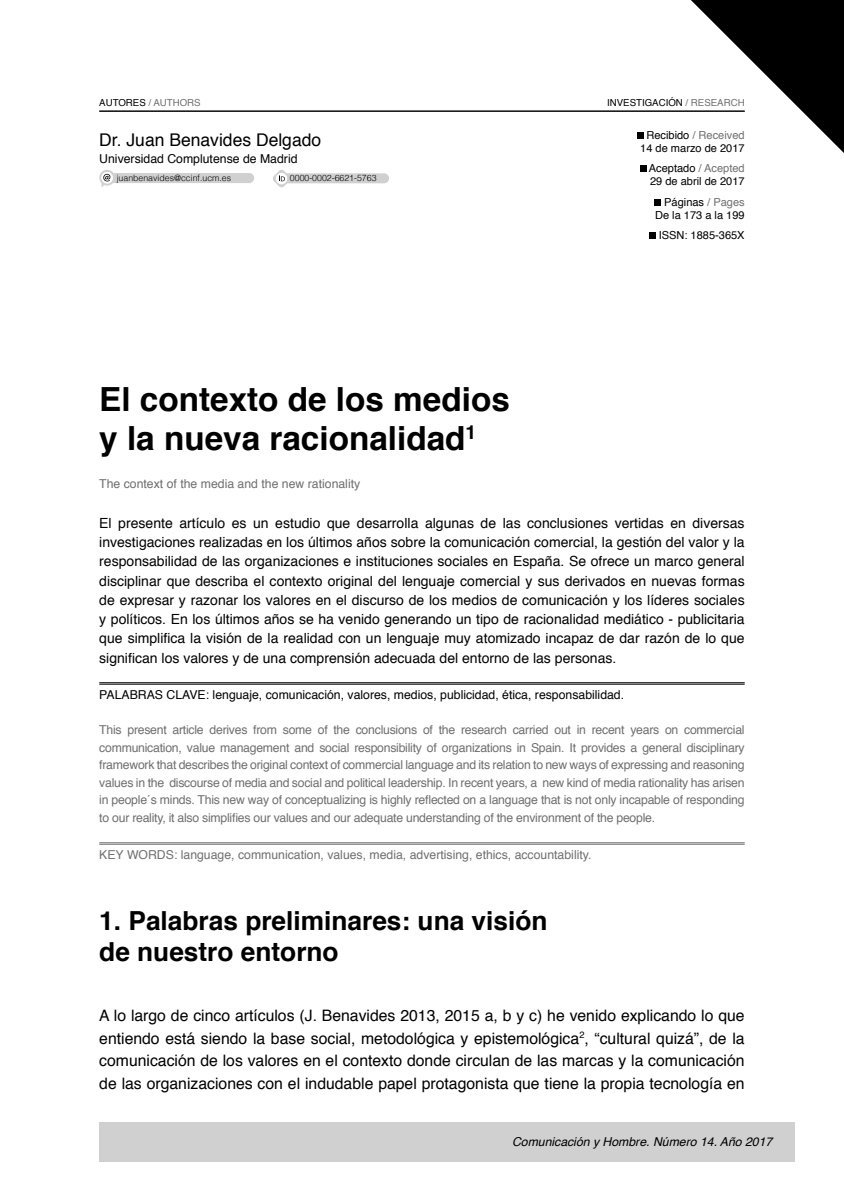
<style>
.page{position:relative;width:844px;height:1191px;background:#fff}
.page>*{position:absolute;margin:0;border:0;box-sizing:border-box;transform-origin:0 0}
.t1{font:700 33.25px/38.5px "Helvetica";color:#000}
.t2{font:700 26.25px/31.5px "Helvetica";color:#000}
.t3{font:17.5px "Helvetica";color:#000}
.t4{font:15.75px/22.8px "Helvetica";color:#000;text-align:justify}
.t5{font:14px/19.2px "Helvetica";color:#000;text-align:justify}
.t6{font:12.25px/17.5px "Helvetica";color:#706f6f;text-align:justify}
.t7{font:12.25px "Helvetica";color:#000}
.t8{font:italic 12.25px "Helvetica";color:#000}
.t9{font:11.03px/13.3px "Helvetica";color:#000;text-align:center}
.t10{font:9.62px "Helvetica";color:#000}
.t11{font:9.62px "Helvetica";color:#706f6f}
.t12{font:300 8.75px "Helvetica";color:#000}
.s1{color:#000}
.s2{color:#706f6f}
</style>
<div class="page">
<div style="left:99px;top:1121px;width:695px;height:40px;background:#d0d0d0"></div>
<hr style="left:99px;top:682px;width:645px;height:1px;background:#000">
<hr style="left:99px;top:684px;width:645px;height:1px;background:#000">
<hr style="left:99px;top:842px;width:645px;height:1px;background:#706f6f">
<hr style="left:99px;top:844px;width:645px;height:1px;background:#706f6f">
<hr style="left:99px;top:111px;width:645px;height:1px;background:#000">
<svg style="left:676px;top:0;width:167px;height:152px"></svg>
<div style="left:636px;top:132px;width:7px;height:7px;background:#000"></div>
<div style="left:639px;top:165px;width:7px;height:7px;background:#000"></div>
<div style="left:654px;top:199px;width:7px;height:6px;background:#000"></div>
<div style="left:648px;top:232px;width:7px;height:7px;background:#000"></div>
<div style="left:105px;top:173px;width:149px;height:10px;background:#d0d0d0;border-radius:5px"></div>
<svg style="left:99px;top:170px;width:14px;height:17px"></svg>
<div style="left:280px;top:173px;width:109px;height:10px;background:#d0d0d0;border-radius:5px"></div>
<svg style="left:273px;top:170px;width:18px;height:18px"></svg>
<p class="t11" style="left:99px;top:96px;width:103px"><span class="s1">AUTORES</span> / AUTHORS</p>
<p class="t10" style="left:607px;top:95px;width:139px">INVESTIGACIÓN <span class="s2">/ RESEARCH</span></p>
<h3 class="t3" style="left:99px;top:126px;width:223px">Dr. Juan Benavides Delgado</h3>
<p class="t12" style="left:117px;top:170px;width:116px">juanbenavides@ccinf.ucm.es</p>
<p class="t12" style="left:290px;top:171px;width:88px">0000-0002-6621-5763</p>
<p class="t7" style="left:99px;top:149px;width:200px">Universidad Complutense de Madrid</p>
<h1 class="t1" style="left:99px;top:380px;width:412px">El contexto de los medios y la nueva racionalidad<sup>1</sup></h1>
<p class="t6" style="left:99px;top:476px;width:262px">The context of the media and the new rationality</p>
<p class="t9" style="left:640px;top:129px;width:106px">Recibido <span class="s2">/ Received<br></span>14 de marzo de 2017</p>
<p class="t9" style="left:648px;top:162px;width:97px;text-align:left">Aceptado <span class="s2">/ Acepted<br></span>29 de abril de 2017</p>
<p class="t9" style="left:654px;top:195px;width:91px;text-align:right">Páginas <span class="s2">/ Pages<br></span>De la 173 a la 199</p>
<p class="t9" style="left:658px;top:229px;width:87px">ISSN: 1885-365X</p>
<p class="t5" style="left:99px;top:514px;width:646px">El presente artículo es un estudio que desarrolla algunas de las conclusiones vertidas en diversas investigaciones realizadas en los últimos años sobre la comunicación comercial, la gestión del valor y la responsabilidad de las organizaciones e instituciones sociales en España. Se ofrece un marco general disciplinar que describa el contexto original del lenguaje comercial y sus derivados en nuevas formas de expresar y razonar los valores en el discurso de los medios de comunicación y los líderes sociales y políticos. En los últimos años se ha venido generando un tipo de racionalidad mediático - publicitaria que simplifica la visión de la realidad con un lenguaje muy atomizado incapaz de dar razón de lo que significan los valores y de una comprensión adecuada del entorno de las personas.</p>
<p class="t7" style="left:99px;top:685px;width:526px">PALABRAS CLAVE: lenguaje, comunicación, valores, medios, publicidad, ética, responsabilidad.</p>
<p class="t6" style="left:99px;top:721px;width:646px">This present article derives from some of the conclusions of the research carried out in recent years on commercial communication, value management and social responsibility of organizations in Spain. It provides a general disciplinary framework that describes the original context of commercial language and its relation to new ways of expressing and reasoning values in the discourse of media and social and political leadership. In recent years, a new kind of media rationality has arisen in people´s minds. This new way of conceptualizing is highly reflected on a language that is not only incapable of responding to our reality, it also simplifies our values and our adequate understanding of the environment of the people.</p>
<p class="t6" style="left:99px;top:846px;width:493px">KEY WORDS: language, communication, values, media, advertising, ethics, accountability.</p>
<h2 class="t2" style="left:99px;top:905px;width:449px">1. Palabras preliminares: una visión de nuestro entorno</h2>
<p class="t4" style="left:99px;top:1004px;width:646px">A lo largo de cinco artículos (J. Benavides 2013, 2015 a, b y c) he venido explicando lo que entiendo está siendo la base social, metodológica y epistemológica<sup>2</sup>, “cultural quizá”, de la comunicación de los valores en el contexto donde circulan de las marcas y la comunicación de las organizaciones con el indudable papel protagonista que tiene la propia tecnología en</p>
<p class="t8" style="left:512px;top:1132px;width:262px">Comunicación y Hombre. Número 14. Año 2017</p>
</div>
